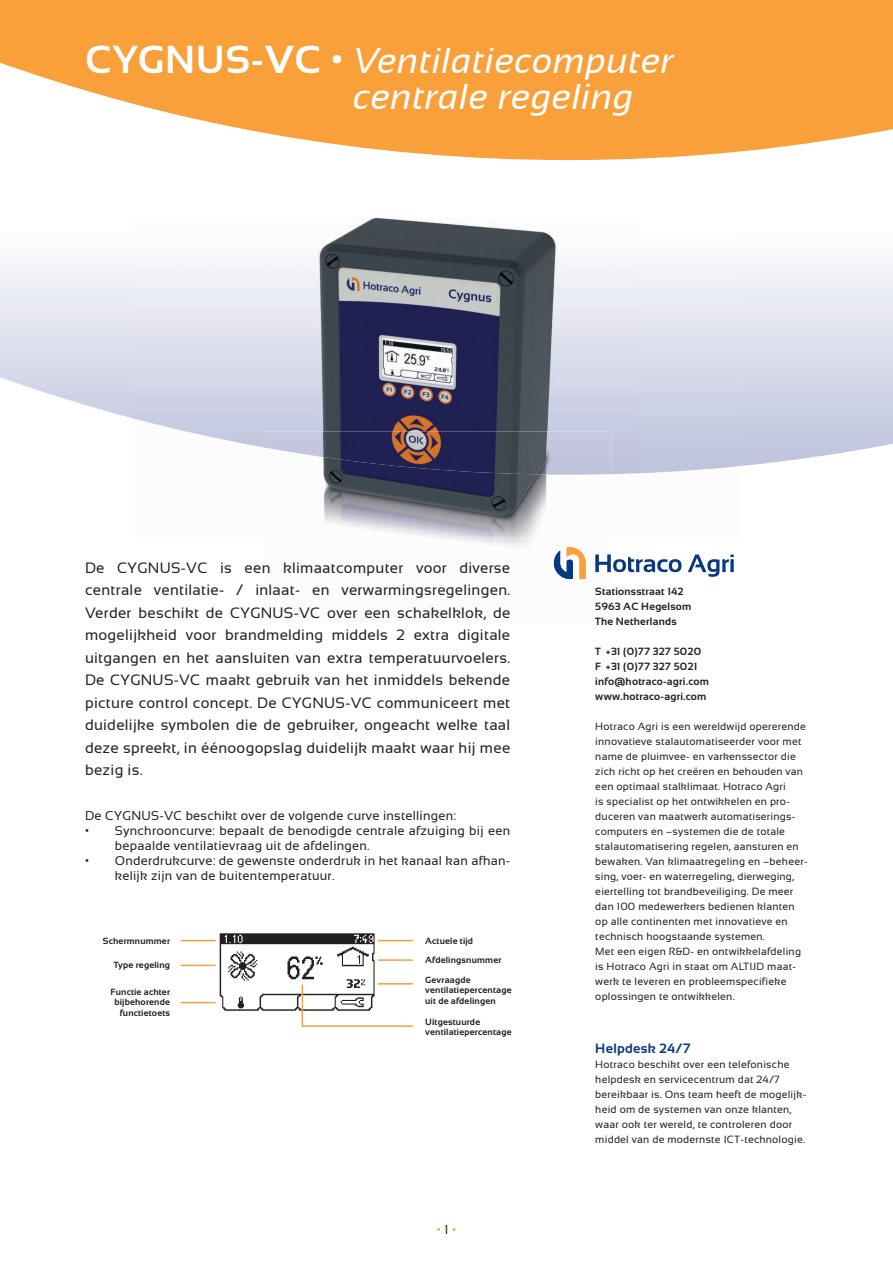
<style>
.page{position:relative;width:893px;height:1263px;background:#fff}
.page>*{position:absolute;margin:0;border:0;box-sizing:border-box;transform-origin:0 0}
.t1{font:italic 36px/36px "Sansation";letter-spacing:.02em;color:#fff}
.t2{font:15px/22.5px "Sansation";letter-spacing:.02em;color:#231f20;text-align:justify}
.t3{font:700 13.5px "Sansation";letter-spacing:.02em;color:#073980}
.t4{font:12.75px/15px "Sansation";letter-spacing:.02em;color:#231f20}
.t5{font:12.75px "Sansation";color:#f9a03a}
.t6{font:10.5px/15px "Sansation";letter-spacing:.02em;color:#231f20}
.t7{font:700 10.5px/15px "Sansation";letter-spacing:.02em;color:#231f20}
.t8{font:700 9px/10.5px "Sansation";letter-spacing:.02em;color:#231f20}
.s1{font-weight:700;font-style:normal;font-size:39px}
.s2{color:#231f20}
</style>
<div class="page">
<svg style="left:0;top:160px;width:893px;height:306px"></svg>
<svg style="left:0;top:0;width:893px;height:160px;background:#f9ae57"></svg>
<svg style="left:613px;top:557px;width:68px;height:15px"></svg>
<svg style="left:688px;top:554px;width:46px;height:23px"></svg>
<img style="left:443px;top:537px;width:168px;height:43px">
<img style="left:567px;top:547px;width:19px;height:32px">
<img style="left:554px;top:550px;width:19px;height:29px">
<img style="left:595px;top:554px;width:16px;height:18px">
<img style="left:323px;top:475px;width:224px;height:62px">
<img style="left:134px;top:218px;width:606px;height:256px">
<img style="left:264px;top:431px;width:347px;height:44px">
<img style="left:200px;top:933px;width:187px;height:78px">
<hr style="left:378px;top:940px;width:35px;height:1px;background:#f9a03a">
<hr style="left:181px;top:940px;width:35px;height:1px;background:#f9a03a">
<hr style="left:378px;top:959px;width:35px;height:2px;background:#f9a03a">
<hr style="left:181px;top:965px;width:35px;height:1px;background:#f9a03a">
<hr style="left:181px;top:1002px;width:35px;height:1px;background:#f9a03a">
<svg style="left:301px;top:983px;width:112px;height:44px"></svg>
<h1 class="t1" style="left:353px;top:42px;width:322px;text-indent:-268px"><span class="s1">CYGNUS-VC •</span> Ventilatiecomputer centrale regeling</h1>
<p class="t2" style="left:85px;top:556px;width:427px">De CYGNUS-VC is een klimaatcomputer voor diverse centrale ventilatie- / inlaat- en verwarmings regelingen.<br>Verder beschikt de CYGNUS-VC over een schakelklok, de mogelijk heid voor brandmelding middels 2 extra digitale uitgangen en het aansluiten van extra temperatuur voelers.<br>De CYGNUS-VC maakt gebruik van het inmiddels bekende picture control concept. De CYGNUS-VC communiceert met duidelijke symbolen die de gebruiker, ongeacht welke taal deze spreekt, in éénoogopslag duidelijk maakt waar hij mee bezig is.</p>
<p class="t4" style="left:85px;top:808px;width:373px">De CYGNUS-VC beschikt over de volgende curve instellingen:</p>
<p class="t4" style="left:115px;top:823px;width:397px;text-indent:-30px">• Synchrooncurve: bepaalt de benodigde centrale afzuiging bij een bepaalde ventilatievraag uit de afdelingen.</p>
<p class="t4" style="left:115px;top:853px;width:397px;text-indent:-30px">• Onderdrukcurve: de gewenste onderdruk in het kanaal kan afhan&shy;kelijk zijn van de buitentemperatuur.</p>
<p class="t8" style="left:103px;top:935px;width:69px">Schermnummer</p>
<p class="t8" style="left:114px;top:959px;width:58px">Type regeling</p>
<p class="t8" style="left:111px;top:986px;width:61px;text-align:right">Functie achter bijbehorende functietoets</p>
<p class="t8" style="left:425px;top:931px;width:78px;line-height:19.5px">Actuele tijd<br>Afdelingsnummer<br>Gevraagde</p>
<p class="t8" style="left:425px;top:985px;width:88px">ventilatiepercentage uit de afdelingen</p>
<p class="t8" style="left:425px;top:1016px;width:88px">Uitgestuurde ventilatiepercentage</p>
<p class="t5" style="left:437px;top:1223px;width:21px">• <span class="s2">1</span> •</p>
<p class="t7" style="left:595px;top:584px;width:98px">Stationsstraat 142<br>5963 AC Hegelsom<br>The Netherlands</p>
<p class="t7" style="left:595px;top:644px;width:115px">T +31 (0)77 327 5020<br>F +31 (0)77 327 5021 info@hotraco-agri.com www.hotraco-agri.com</p>
<p class="t6" style="left:595px;top:719px;width:214px">Hotraco Agri is een wereld wijd opererende innovatieve stalautomatiseerder voor met name de pluimvee- en varkenssector die zich richt op het creëren en behouden van een optimaal stalklimaat. Hotraco Agri<br>is specialist op het ontwikkelen en pro&shy;duceren van maatwerk automatiserings&shy;computers en –systemen die de totale stalautomatisering regelen, aansturen en bewaken. Van klimaatregeling en –beheer&shy;sing, voer- en waterregeling, dierweging, eiertelling tot brandbeveiliging. De meer dan 100 medewerkers bedienen klanten op alle continenten met innovatieve en technisch hoogstaande systemen.<br>Met een eigen R&amp;D- en ontwikkelafdeling is Hotraco Agri in staat om ALTIJD maat&shy;werk te leveren en probleemspecifieke oplossingen te ontwikkelen.</p>
<p class="t3" style="left:595px;top:1040px;width:97px">Helpdesk 24/7</p>
<p class="t6" style="left:595px;top:1056px;width:212px">Hotraco beschikt over een telefonische helpdesk en servicecentrum dat 24/7 bereikbaar is. Ons team heeft de mogelijk&shy;heid om de systemen van onze klanten, waar ook ter wereld, te controleren door middel van de modernste ICT-technologie.</p>
</div>
